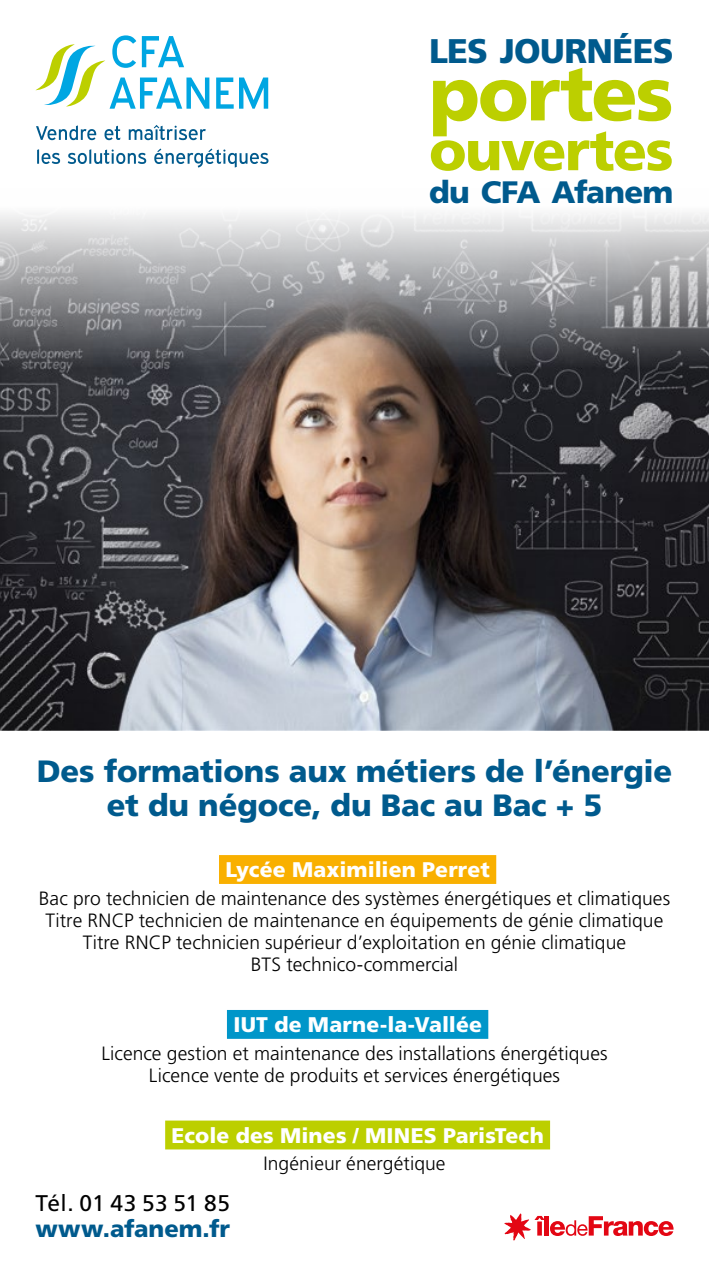
<style>
.page{position:relative;width:709px;height:1276px;background:#fff}
.page>*{position:absolute;margin:0;border:0;box-sizing:border-box;transform-origin:0 0}
.t1{font:900 76px "Frutiger";letter-spacing:-.025em;color:#bccf00}
.t2{font:900 56px "Frutiger";letter-spacing:-.03em;color:#bccf00}
.t3{font:900 34.25px "Frutiger";letter-spacing:-.02em;color:#005a8d}
.t4{font:900 31px "Frutiger";letter-spacing:-.025em;color:#005a8d}
.t5{font:900 30.75px/34.8px "Frutiger";letter-spacing:-.005em;color:#005a8d;text-align:center}
.t6{font:900 23.75px "Frutiger";letter-spacing:-.005em;color:#005a8d}
.t7{font:22.75px "Frutiger";letter-spacing:.02em;color:#000}
.t8{font:900 21.25px "Frutiger";letter-spacing:.005em;color:#fff}
.t9{font:300 19.25px/22.2px "Frutiger";letter-spacing:.005em;color:#000;text-align:center}
</style>
<div class="page">
<img style="left:0;top:77px;width:709px;height:653px">
<svg style="left:425px;top:77px;width:252px;height:136px"></svg>
<svg style="left:504px;top:1213px;width:40px;height:27px"></svg>
<div style="left:544px;top:1216px;width:5px;height:19px;background:#e30613"></div>
<svg style="left:550px;top:1216px;width:123px;height:20px"></svg>
<div style="left:219px;top:855px;width:277px;height:29px;background:#f9b000"></div>
<div style="left:227px;top:1010px;width:261px;height:29px;background:#0096c9"></div>
<div style="left:165px;top:1120px;width:385px;height:29px;background:#bccf00"></div>
<svg style="left:36px;top:125px;width:60px;height:15px"></svg>
<svg style="left:104px;top:126px;width:16px;height:14px"></svg>
<svg style="left:129px;top:125px;width:77px;height:15px"></svg>
<svg style="left:37px;top:149px;width:23px;height:15px"></svg>
<svg style="left:68px;top:149px;width:78px;height:15px"></svg>
<svg style="left:154px;top:148px;width:114px;height:19px"></svg>
<svg style="left:216px;top:78px;width:52px;height:31px"></svg>
<svg style="left:35px;top:35px;width:174px;height:74px"></svg>
<h3 class="t3" style="left:429px;top:30px;width:246px">LES JOURNÉES</h3>
<h1 class="t1" style="left:429px;top:48px;width:246px">portes</h1>
<h2 class="t2" style="left:429px;top:117px;width:246px">ouvertes</h2>
<h3 class="t4" style="left:429px;top:174px;width:246px">du CFA Afanem</h3>
<h3 class="t5" style="left:37px;top:753px;width:637px">Des formations aux métiers de l’énergie et du négoce, du Bac au Bac + 5</h3>
<p class="t8" style="left:225px;top:857px;width:266px">Lycée Maximilien Perret</p>
<p class="t9" style="left:39px;top:887px;width:633px">Bac pro technicien de maintenance des systèmes énergétiques et climatiques Titre RNCP technicien de maintenance en équipements de génie climatique Titre RNCP technicien supérieur d’exploitation en génie climatique<br>BTS technico-commercial</p>
<p class="t8" style="left:233px;top:1012px;width:250px">IUT de Marne-la-Vallée</p>
<p class="t9" style="left:101px;top:1042px;width:508px">Licence gestion et maintenance des installations énergétiques<br>Licence vente de produits et services énergétiques</p>
<p class="t8" style="left:171px;top:1122px;width:374px">Ecole des Mines / MINES ParisTech</p>
<p class="t9" style="left:263px;top:1152px;width:184px">Ingénieur énergétique</p>
<p class="t7" style="left:35px;top:1190px;width:196px">Tél. 01 43 53 51 85</p>
<p class="t6" style="left:35px;top:1214px;width:196px">www.afanem.fr</p>
</div>
